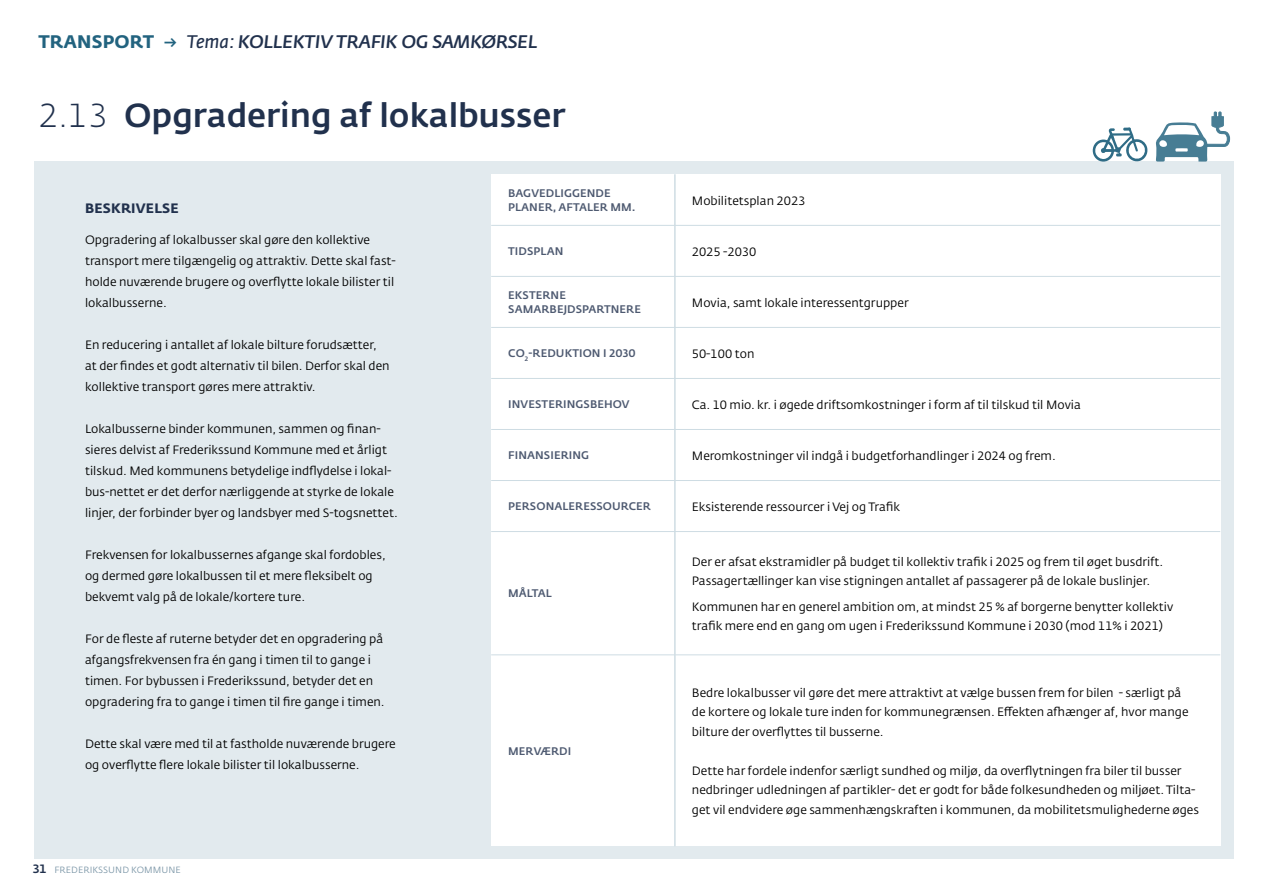
<style>
.page{position:relative;width:1263px;height:893px;background:#fff}
.page>*{position:absolute;margin:0;border:0;box-sizing:border-box;transform-origin:0 0}
.Rub_2{font:500 33px "Fedra Sans Std";color:#21314d}
.Område{font:italic 500 18px "Fedra Sans Std";letter-spacing:.01em;color:#21314d}
.MR_Beskrivelse{font:700 13.5px "Fedra Sans Std";letter-spacing:.01em;color:#21314d}
.Brød{font:12px/21px "Fedra Sans Std";color:#000}
.Tabel_regular{font:12px/19.5px "Fedra Sans Std";color:#000}
.Tabel_fed{font:500 10.95px/13.5px "Fedra Sans Std";letter-spacing:.01em;color:#4e5a71}
.t1{font:9px "Fedra Sans Std";letter-spacing:.01em;color:#809aaa}
.s1{font-weight:700;font-style:normal;color:#22637f}
.s2{font-weight:400;font-style:normal;color:#22637f}
.s3{font-weight:400}
.s4{font-weight:300}
.s5{font-weight:500;font-size:12px;color:#21314d}
</style>
<div class="page">
<div style="left:34px;top:162px;width:1199px;height:697px;background:#e2eaee"></div>
<div style="left:491px;top:174px;width:729px;height:672px;background:#fff"></div>
<hr style="left:674px;top:174px;width:1px;height:51px;background:#cedce3">
<hr style="left:491px;top:225px;width:184px;height:1px;background:#cedce3">
<hr style="left:675px;top:225px;width:545px;height:1px;background:#cedce3">
<hr style="left:674px;top:226px;width:1px;height:50px;background:#cedce3">
<hr style="left:491px;top:276px;width:184px;height:1px;background:#cedce3">
<hr style="left:675px;top:276px;width:545px;height:1px;background:#cedce3">
<hr style="left:674px;top:277px;width:1px;height:50px;background:#cedce3">
<hr style="left:491px;top:327px;width:184px;height:1px;background:#cedce3">
<hr style="left:675px;top:327px;width:545px;height:1px;background:#cedce3">
<hr style="left:674px;top:328px;width:1px;height:50px;background:#cedce3">
<hr style="left:491px;top:378px;width:184px;height:1px;background:#cedce3">
<hr style="left:675px;top:378px;width:545px;height:1px;background:#cedce3">
<hr style="left:674px;top:379px;width:1px;height:50px;background:#cedce3">
<hr style="left:491px;top:429px;width:184px;height:1px;background:#cedce3">
<hr style="left:675px;top:429px;width:545px;height:1px;background:#cedce3">
<hr style="left:674px;top:430px;width:1px;height:50px;background:#cedce3">
<hr style="left:491px;top:480px;width:184px;height:1px;background:#cedce3">
<hr style="left:675px;top:480px;width:545px;height:1px;background:#cedce3">
<hr style="left:674px;top:481px;width:1px;height:50px;background:#cedce3">
<hr style="left:491px;top:531px;width:184px;height:1px;background:#cedce3">
<hr style="left:675px;top:531px;width:545px;height:1px;background:#cedce3">
<hr style="left:674px;top:532px;width:1px;height:122px;background:#cedce3">
<hr style="left:491px;top:654px;width:184px;height:1px;background:#cedce3">
<hr style="left:675px;top:654px;width:545px;height:1px;background:#cedce3">
<hr style="left:674px;top:655px;width:1px;height:191px;background:#cedce3">
<svg style="left:1093px;top:128px;width:55px;height:34px"></svg>
<svg style="left:1156px;top:112px;width:74px;height:50px"></svg>
<p class="Område" style="left:38px;top:31px;width:500px"><span class="s1">TRANSPORT</span> <span class="s2">→</span> <span class="s3">Tema:</span> KOLLEKTIV TRAFIK OG SAMKØRSEL</p>
<h1 class="Rub_2" style="left:38px;top:95px;width:529px"><span class="s4">2.13</span> Opgradering af lokalbusser</h1>
<h2 class="MR_Beskrivelse" style="left:85px;top:199px;width:95px">BESKRIVELSE</h2>
<p class="Brød" style="left:85px;top:230px;width:312px">Opgradering af lokalbusser skal gøre den kollektive transport mere tilgængelig og attraktiv. Dette skal fast&shy;holde nuværende brugere og overflytte lokale bilister til lokalbusserne.</p>
<p class="Brød" style="left:85px;top:335px;width:306px">En reducering i antallet af lokale bilture forudsætter, at der findes et godt alternativ til bilen. Derfor skal den kollektive transport gøres mere attraktiv.</p>
<p class="Brød" style="left:85px;top:419px;width:314px">Lokalbusserne binder kommunen, sammen og finan&shy;sieres delvist af Frederikssund Kommune med et årligt tilskud. Med kommunens betydelige indflydelse i lokal&shy;bus-nettet er det derfor nærliggende at styrke de lokale linjer, der forbinder byer og landsbyer med S-togsnettet.</p>
<p class="Brød" style="left:85px;top:545px;width:302px">Frekvensen for lokalbussernes afgange skal fordobles, og dermed gøre lokalbussen til et mere fleksibelt og bekvemt valg på de lokale/kortere ture.</p>
<p class="Brød" style="left:85px;top:629px;width:301px">For de fleste af ruterne betyder det en opgradering på afgangsfrekvensen fra én gang i timen til to gange i timen. For bybussen i Frederikssund, betyder det en opgradering fra to gange i timen til fire gange i timen.</p>
<p class="Brød" style="left:85px;top:734px;width:312px">Dette skal være med til at fastholde nuværende brugere og overflytte flere lokale bilister til lokalbusserne.</p>
<p class="t1" style="left:32px;top:864px;width:150px"><span class="s5">31</span> FREDERIKSSUND KOMMUNE</p>
<p class="Tabel_fed" style="left:508px;top:187px;width:129px">BAGVEDLIGGENDE<br>PLANER, AFTALER MM.</p>
<p class="Tabel_regular" style="left:692px;top:191px;width:115px">Mobilitetsplan 2023</p>
<p class="Tabel_fed" style="left:508px;top:245px;width:57px">TIDSPLAN</p>
<p class="Tabel_regular" style="left:692px;top:242px;width:66px">2025 -2030</p>
<p class="Tabel_fed" style="left:508px;top:289px;width:134px">EKSTERNE<br>SAMARBEJDSPARTNERE</p>
<p class="Tabel_regular" style="left:692px;top:293px;width:218px">Movia, samt lokale interessentgrupper</p>
<p class="Tabel_fed" style="left:508px;top:347px;width:129px">CO<sub>2</sub>-REDUKTION I 2030</p>
<p class="Tabel_regular" style="left:692px;top:344px;width:64px">50-100 ton</p>
<p class="Tabel_fed" style="left:508px;top:398px;width:123px">INVESTERINGSBEHOV</p>
<p class="Tabel_regular" style="left:692px;top:395px;width:391px">Ca. 10 mio. kr. i øgede driftsomkostninger i form af til tilskud til Movia</p>
<p class="Tabel_fed" style="left:508px;top:449px;width:82px">FINANSIERING</p>
<p class="Tabel_regular" style="left:692px;top:446px;width:365px">Meromkostninger vil indgå i budgetforhandlinger i 2024 og frem.</p>
<p class="Tabel_fed" style="left:508px;top:500px;width:144px">PERSONALERESSOURCER</p>
<p class="Tabel_regular" style="left:692px;top:497px;width:210px">Eksisterende ressourcer i Vej og Trafik</p>
<p class="Tabel_fed" style="left:508px;top:587px;width:45px">MÅLTAL</p>
<p class="Tabel_fed" style="left:508px;top:744px;width:65px">MERVÆRDI</p>
<p class="Tabel_regular" style="left:692px;top:552px;width:473px">Der er afsat ekstramidler på budget til kollektiv trafik i 2025 og frem til øget busdrift.</p>
<p class="Tabel_regular" style="left:692px;top:568px;width:483px;line-height:25.5px">Passagertællinger kan vise stigningen antallet af passagerer på de lokale buslinjer.<br>Kommunen har en generel ambition om, at mindst 25 % af borgerne benytter kollektiv</p>
<p class="Tabel_regular" style="left:692px;top:616px;width:473px">trafik mere end en gang om ugen i Frederikssund Kommune i 2030 (mod 11% i 2021)</p>
<p class="Tabel_regular" style="left:692px;top:683px;width:498px">Bedre lokalbusser vil gøre det mere attraktivt at vælge bussen frem for bilen - særligt på de kortere og lokale ture inden for kommunegrænsen. Effekten afhænger af, hvor mange bilture der overflyttes til busserne.</p>
<p class="Tabel_regular" style="left:692px;top:761px;width:509px">Dette har fordele indenfor særligt sundhed og miljø, da overflytningen fra biler til busser nedbringer udledningen af partikler- det er godt for både folkesundheden og miljøet. Tilta&shy;get vil endvidere øge sammenhængskraften i kommunen, da mobilitetsmulighederne øges</p>
</div>
